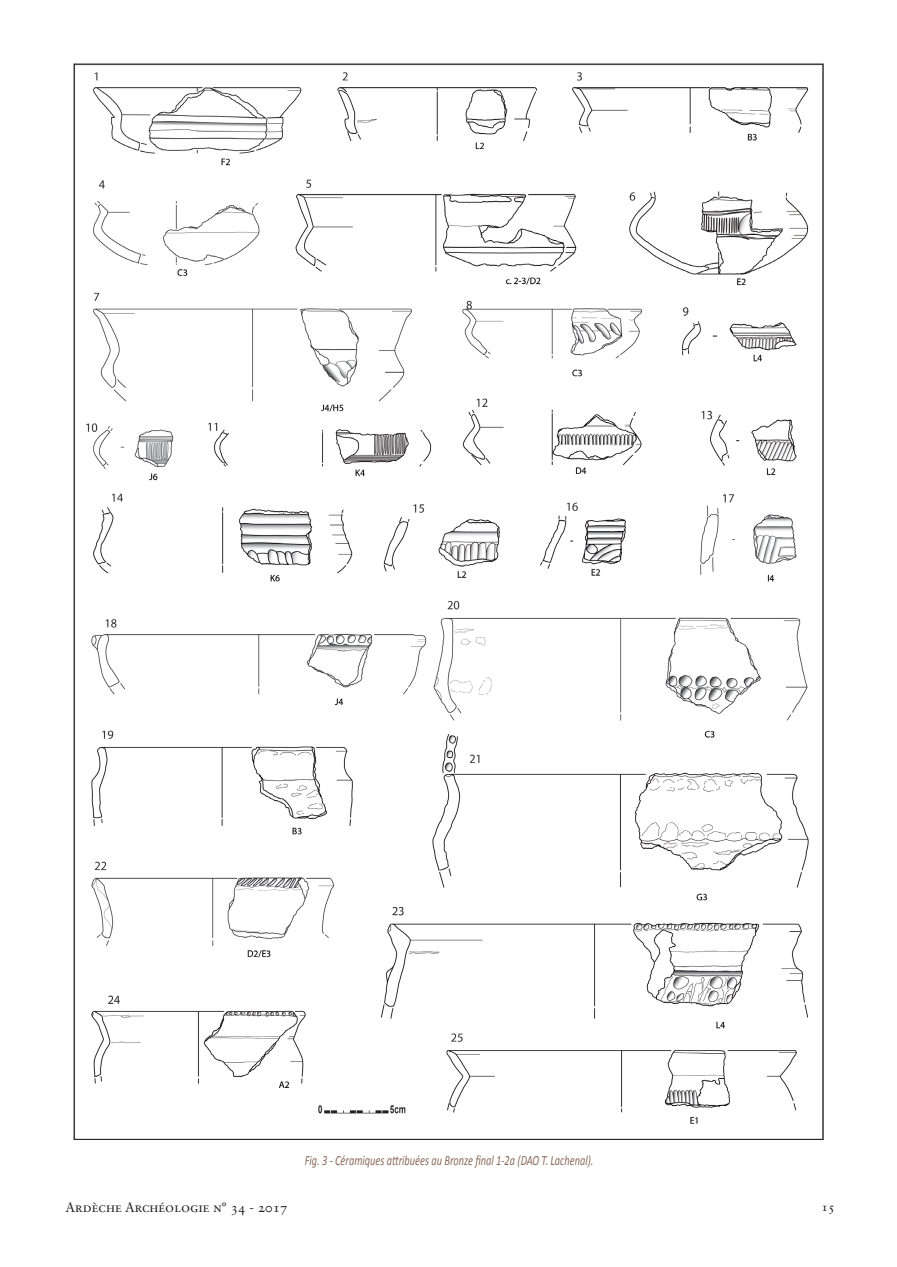
<style>
.page{position:relative;width:897px;height:1267px;background:#fff}
.page>*{position:absolute;margin:0;border:0;box-sizing:border-box;transform-origin:0 0}
.t1{font:italic 14.1px "Calibri";color:#8b6a5a;scale:.73 1}
.t2{font:13.5px "Sabon Roman SC";color:#231f20}
.t3{font:12px "Sabon Roman Os F";color:#231f20}
</style>
<div class="page">
<img style="left:73px;top:63px;width:751px;height:1075px">
<p class="t1" style="left:305px;top:1150px;width:397px">Fig. 3 - Céramiques attribuées au Bronze final 1-2a (DAO T. Lachenal).</p>
<p class="t2" style="left:66px;top:1199px;width:224px">Ardèche Archéologie n° 34 - 2017</p>
<p class="t3" style="left:821px;top:1199px;width:15px">15</p>
</div>
